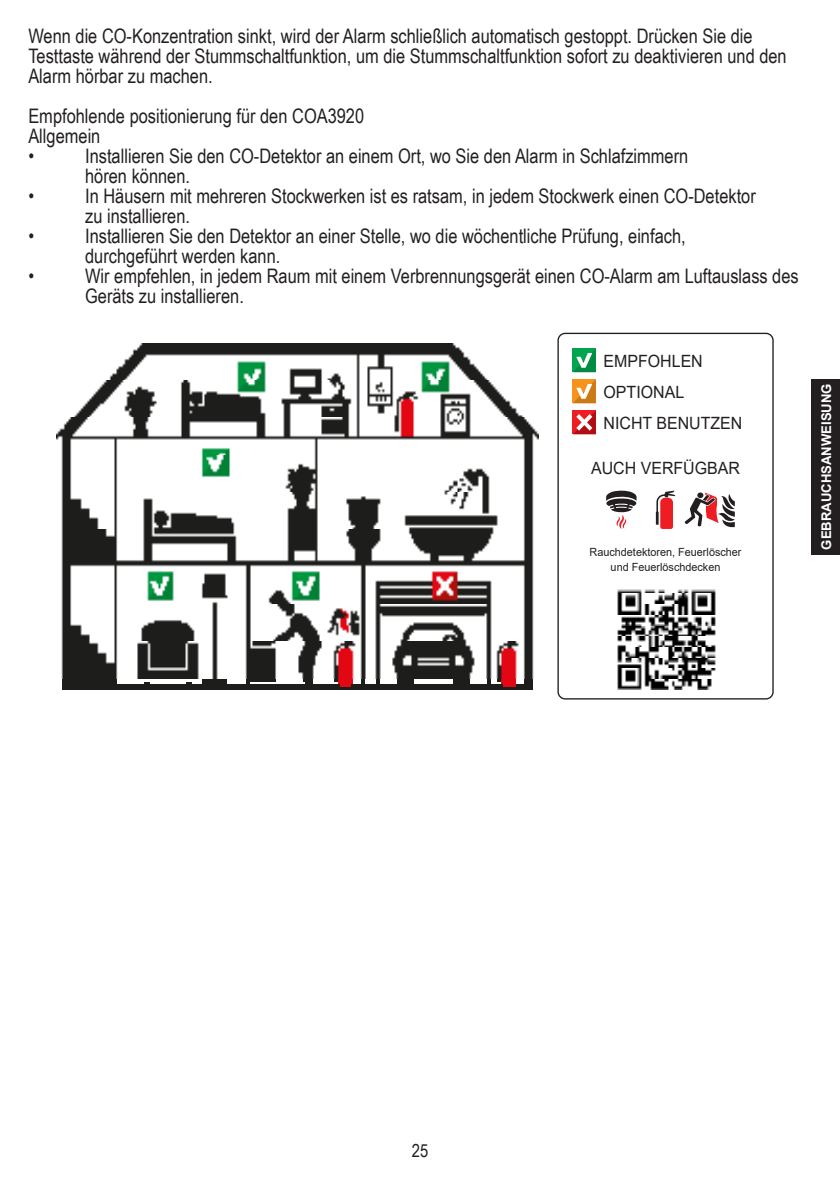
<style>
.page{position:relative;width:840px;height:1191px;background:#fff}
.page>*{position:absolute;margin:0;border:0;box-sizing:border-box;transform-origin:0 0}
.t1{font:20px/20px "Arial Narrow";color:#231f20}
.t2{font:18px "Arial Narrow";color:#231f20}
.t3{font:17px/31px "Arial";color:#231f20;scale:.94 1}
.t4{font:700 13.4px "Arial";color:#fff}
.t5{font:11.2px/14px "Arial";color:#231f20;text-align:center;scale:.96 1}
</style>
<div class="page">
<div style="left:811px;top:379px;width:28px;height:175px;background:#231f20"></div>
<img style="left:57px;top:343px;width:481px;height:346px">
<div style="left:557px;top:333px;width:216px;height:366px;border:1px solid #231f20;border-radius:7px"></div>
<svg style="left:572px;top:348px;width:23px;height:24px"></svg>
<svg style="left:572px;top:379px;width:23px;height:24px"></svg>
<svg style="left:572px;top:410px;width:23px;height:24px"></svg>
<img style="left:617px;top:589px;width:99px;height:101px">
<svg style="left:684px;top:492px;width:50px;height:35px"></svg>
<svg style="left:655px;top:490px;width:20px;height:39px"></svg>
<svg style="left:606px;top:490px;width:30px;height:39px"></svg>
<p class="t1" style="left:28px;top:28px;width:759px">Wenn die CO-Konzentration sinkt, wird der Alarm schließlich automatisch gestoppt. Drücken Sie die<br>Testtaste während der Stummschaltfunktion, um die Stummschaltfunktion sofort zu deaktivieren und den<br>Alarm hörbar zu machen.</p>
<p class="t1" style="left:28px;top:108px;width:337px">Empfohlende positionierung für den COA3920<br>Allgemein<br>•</p>
<p class="t1" style="left:85px;top:148px;width:604px">Installieren Sie den CO-Detektor an einem Ort, wo Sie den Alarm in Schlafzimmern hören können.</p>
<p class="t1" style="left:28px;top:188px;width:7px">•</p>
<p class="t1" style="left:85px;top:188px;width:671px">In Häusern mit mehreren Stockwerken ist es ratsam, in jedem Stockwerk einen CO-Detektor zu installieren.</p>
<p class="t1" style="left:28px;top:228px;width:7px">•</p>
<p class="t1" style="left:85px;top:228px;width:601px">Installieren Sie den Detektor an einer Stelle, wo die wöchentliche Prüfung, einfach, durchgeführt werden kann.</p>
<p class="t1" style="left:28px;top:268px;width:7px">•</p>
<p class="t1" style="left:85px;top:268px;width:714px">Wir empfehlen, in jedem Raum mit einem Verbrennungsgerät einen CO-Alarm am Luftauslass des<br>Geräts zu installieren.</p>
<p class="t3" style="left:603px;top:347px;width:149px">EMPFOHLEN<br>OPTIONAL<br>NICHT BENUTZEN</p>
<p class="t3" style="left:590px;top:454px;width:160px">AUCH VERFÜGBAR</p>
<p class="t5" style="left:589px;top:546px;width:160px">Rauchdetektoren, Feuerlöscher und Feuerlöschdecken</p>
<p class="t4" style="left:820px;top:549px;width:168px;rotate:-90deg">GEBRAUCHSANWEISUNG</p>
<p class="t2" style="left:411px;top:1144px;width:18px">25</p>
</div>
